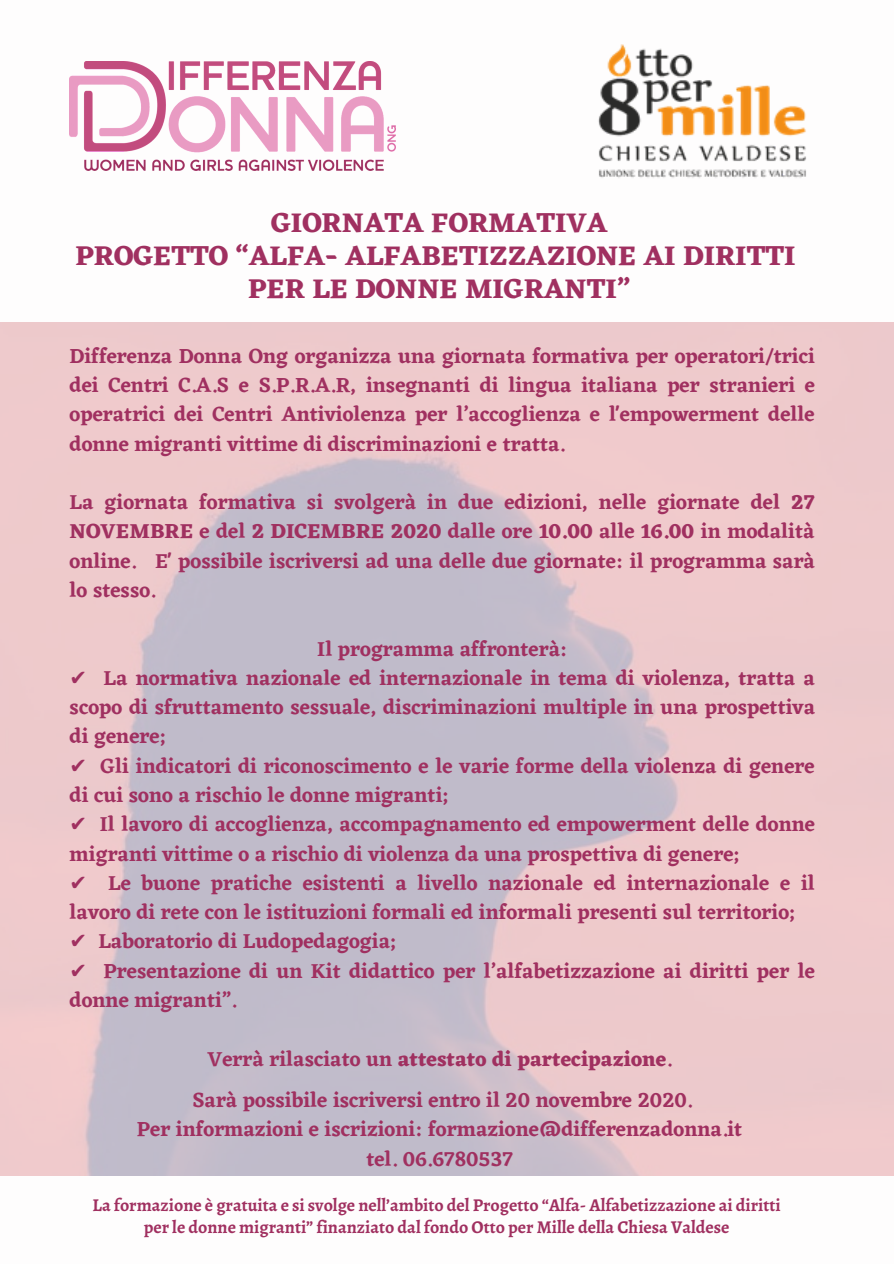
<style>
.page{position:relative;width:894px;height:1264px;background:#fff}
.page>*{position:absolute;margin:0;border:0;box-sizing:border-box;transform-origin:0 0}
.t1{font:700 28.05px/33.2px "Eczar";color:#a03060;text-align:center}
.t2{font:600 21px/29.2px "Eczar";color:#a03060}
.t3{font:700 18px/21.5px "Alegreya";color:#a03060;text-align:center}
.s1{font-weight:700}
.s2{font-family:"DejaVu Sans";font-weight:400}
</style>
<div class="page">
<img style="left:598px;top:44px;width:208px;height:134px">
<img style="left:70px;top:61px;width:325px;height:110px">
<h1 class="t1" style="left:75px;top:206px;width:721px">GIORNATA FORMATIVA<br>PROGETTO “ALFA- ALFABETIZZAZIONE AI DIRITTI<br>PER LE DONNE MIGRANTI”</h1>
<p class="t2" style="left:70px;top:341px;width:746px;text-align:justify">Differenza Donna Ong organizza una giornata formativa per operatori/trici dei Centri C.A.S e S.P.R.A.R, insegnanti di lingua italiana per stranieri e operatrici dei Centri Antiviolenza per l’accoglienza e l'empowerment delle donne migranti vittime di discriminazioni e tratta.</p>
<p class="t2" style="left:70px;top:487px;width:746px;text-align:justify">La giornata formativa si svolgerà in due edizioni, nelle giornate del <span class="s1">27<br>NOVEMBRE</span> e del <span class="s1">2 DICEMBRE 2020</span> dalle ore <span class="s1">10.00</span> alle <span class="s1">16.00</span> in modalità online. E' possibile iscriversi ad una delle due giornate: il programma sarà lo stesso.</p>
<p class="t2" style="left:317px;top:633px;width:252px">Il programma affronterà:</p>
<p class="t2" style="left:70px;top:663px;width:746px;text-align:justify"><span class="s2">✔</span> La normativa nazionale ed internazionale in tema di violenza, tratta a scopo di sfruttamento sessuale, discriminazioni multiple in una prospettiva di genere;</p>
<p class="t2" style="left:70px;top:750px;width:746px"><span class="s2">✔</span> Gli indicatori di riconoscimento e le varie forme della violenza di genere di cui sono a rischio le donne migranti;</p>
<p class="t2" style="left:70px;top:809px;width:746px"><span class="s2">✔</span> Il lavoro di accoglienza, accompagnamento ed empowerment delle donne migranti vittime o a rischio di violenza da una prospettiva di genere;</p>
<p class="t2" style="left:70px;top:868px;width:746px"><span class="s2">✔</span> Le buone pratiche esistenti a livello nazionale ed internazionale e il lavoro di rete con le istituzioni formali ed informali presenti sul territorio;</p>
<p class="t2" style="left:70px;top:926px;width:328px"><span class="s2">✔</span> Laboratorio di Ludopedagogia;</p>
<p class="t2" style="left:70px;top:955px;width:746px"><span class="s2">✔</span> Presentazione di un Kit didattico per l’alfabetizzazione ai diritti per le donne migranti”.</p>
<p class="t2" style="left:192px;top:1037px;width:501px;line-height:41.2px;text-align:center">Verrà rilasciato un <span class="s1">attestato di partecipazione</span>.<br>Sarà possibile iscriversi entro il 20 novembre 2020.</p>
<p class="t2" style="left:137px;top:1114px;width:606px;text-align:center">Per informazioni e iscrizioni: formazione@differenzadonna.it tel. 06.6780537</p>
<p class="t3" style="left:92px;top:1194px;width:689px">La formazione è gratuita e si svolge nell’ambito del Progetto “Alfa- Alfabetizzazione ai diritti per le donne migranti” finanziato dal fondo Otto per Mille della Chiesa Valdese</p>
</div>
